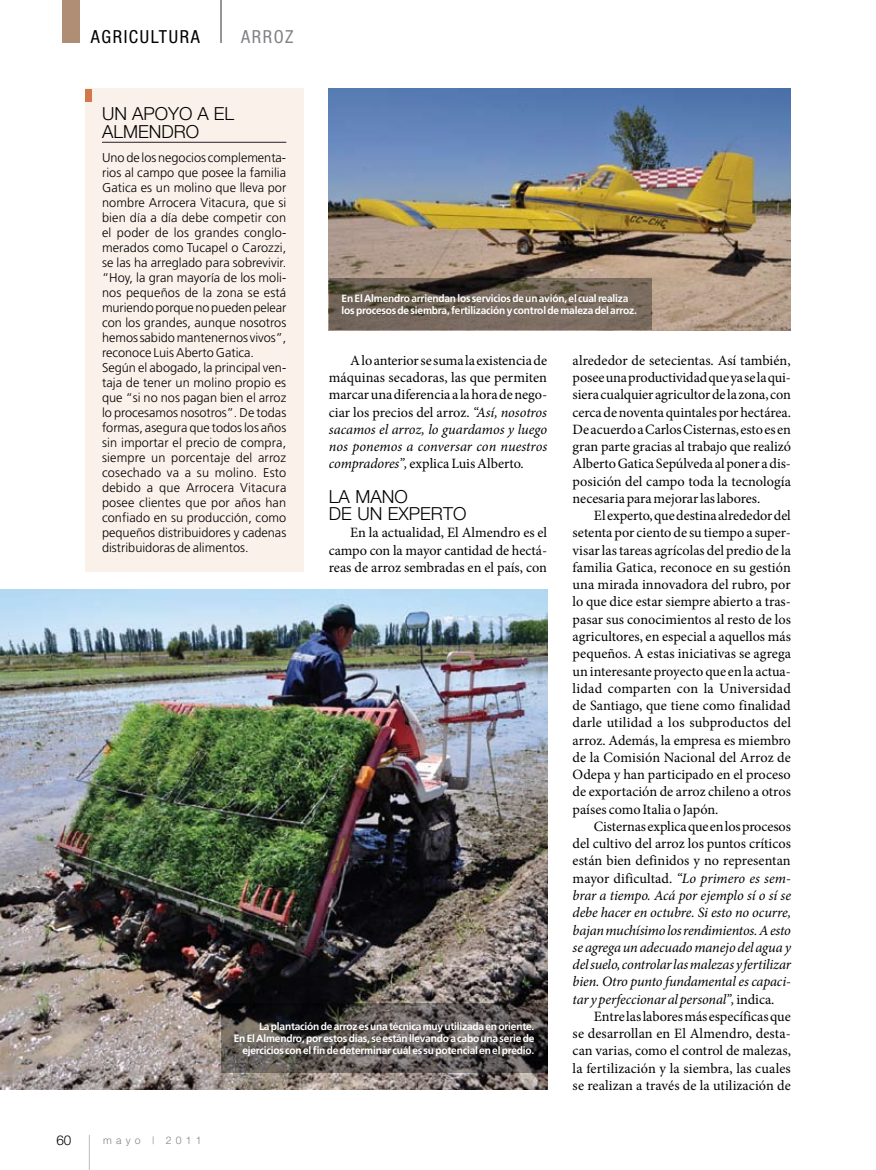
<style>
.page{position:relative;width:876px;height:1170px;background:#fff}
.page>*{position:absolute;margin:0;border:0;box-sizing:border-box;transform-origin:0 0}
.t1{font:300 18px/17.2px "Helvetica Neue";color:#000}
.t2{font:condensed 18px "Helvetica Neue";letter-spacing:.09em;color:#000}
.t3{font:condensed 18px "Helvetica Neue";letter-spacing:.09em;color:#808285}
.t4{font:14.25px/17.2px "Minion Pro";color:#000;text-align:justify}
.t5{font:italic 14.25px/17.2px "Minion Pro";letter-spacing:-.01em;color:#000;text-align:justify}
.t6{font:300 13.5px "Helvetica Neue";color:#000}
.t7{font:300 12.75px/15px "Frutiger";letter-spacing:.005em;color:#000}
.t8{font:700 10.5px/12px "Frutiger";letter-spacing:-.02em;color:#fff}
.t9{font:300 10.5px "Helvetica Neue";letter-spacing:.4em;color:#808285}
.s1{font-style:italic}
.s2{font-style:normal}
</style>
<div class="page">
<hr style="left:89px;top:1134px;width:1px;height:35px;background:#bcbdc0">
<div style="left:63px;top:0;width:17px;height:43px;background:#af8e75"></div>
<hr style="left:220px;top:0;width:1px;height:43px;background:#939598">
<div style="left:85px;top:88px;width:218px;height:484px;background:#faf1eb"></div>
<hr style="left:102px;top:142px;width:184px;height:1px;background:#291e2d">
<div style="left:85px;top:88px;width:6px;height:13px;background:#d1794c"></div>
<img style="left:329px;top:89px;width:462px;height:241px">
<img style="left:0;top:589px;width:547px;height:500px">
<svg style="left:329px;top:278px;width:322px;height:52px;background:#6b5e52"></svg>
<svg style="left:221px;top:1003px;width:326px;height:69px;background:#504b48"></svg>
<p class="t2" style="left:91px;top:26px;width:110px">AGRICULTURA</p>
<p class="t3" style="left:241px;top:26px;width:54px">ARROZ</p>
<p class="t1" style="left:102px;top:104px;width:43px">UN APO</p>
<p class="t1" style="left:168px;top:104px;width:61px">YO A EL</p>
<p class="t1" style="left:102px;top:122px;width:25px">ALMEND</p>
<p class="t1" style="left:174px;top:122px;width:24px">RO</p>
<p class="t7" style="left:102px;top:150px;width:186px">Uno de los negocios complementa&shy;rios al campo que posee la familia<br>Gatica es un molino que lleva por nombre Arrocera Vitacura, que si bien día a día debe competir con el poder de los grandes conglo&shy;merados como Tucapel o Carozzi, se las ha arreglado para sobrevivir. “Hoy, la gran mayoría de los moli&shy;nos pequeños de la zona se está muriendo porque no pueden pelear con los grandes, aunque nosotros hemos sabido mantenernos vivos”, reconoce Luis Aberto Gatica.<br>Según el abogado, la principal ven&shy;taja de tener un molino propio es que “si no nos pagan bien el arroz lo procesamos nosotros”. De todas formas, asegura que todos los años sin importar el precio de compra, siempre un porcentaje del arroz cosechado va a su molino. Esto debido a que Arrocera Vitacura posee clientes que por años han confiado en su producción, como pequeños distribuidores y cadenas distribuidoras de alimentos.</p>
<p class="t8" style="left:342px;top:292px;width:297px">En El Almendro arriendan los servicios de un avión, el cual realiza los procesos de siembra, fertilización y control de maleza del arroz.</p>
<p class="t4" style="left:329px;top:351px;width:220px;text-indent:21px">A lo anterior se suma la existencia de máquinas secadoras, las que permiten marcar una diferencia a la hora de nego&shy;ciar los precios del arroz. <span class="s1">“Así, nosotros sacamos el arroz, lo guardamos y luego nos ponemos a conversar con nuestros compradores”,</span> explica Luis Alberto.</p>
<p class="t1" style="left:329px;top:487px;width:139px">LA MANO<br>DE UN EXPERTO</p>
<p class="t4" style="left:329px;top:524px;width:220px;text-indent:21px">En la actualidad, El Almendro es el campo con la mayor cantidad de hectá&shy;reas de arroz sembradas en el país, con</p>
<p class="t4" style="left:573px;top:351px;width:220px">alrededor de setecientas. Así también, posee una productividad que ya se la qui&shy;siera cualquier agricultor de la zona, con cerca de noventa quintales por hectárea.<br>De acuerdo a Carlos Cisternas, esto es en gran parte gracias al trabajo que realizó Alberto Gatica Sepúlveda al poner a dis&shy;posición del campo toda la tecnología necesaria para mejorar las labores.</p>
<p class="t4" style="left:573px;top:507px;width:220px;text-indent:21px">El experto, que destina alrededor del setenta por ciento de su tiempo a super&shy;visar las tareas agrícolas del predio de la familia Gatica, reconoce en su gestión una mirada innovadora del rubro, por lo que dice estar siempre abierto a tras&shy;pasar sus conocimientos al resto de los agricultores, en especial a aquellos más pequeños. A estas iniciativas se agrega un interesante proyecto que en la actua&shy;lidad comparten con la Universidad de Santiago, que tiene como finalidad darle utilidad a los subproductos del arroz. Además, la empresa es miembro de la Comisión Nacional del Arroz de Odepa y han participado en el proceso de exportación de arroz chileno a otros países como Italia o Japón.</p>
<p class="t5" style="left:573px;top:817px;width:220px;text-indent:21px"><span class="s2">Cisternas explica que en los procesos del cultivo del arroz los puntos críticos están bien definidos y no representan mayor dificultad.</span> “Lo primero es sem&shy;brar a tiempo. Acá por ejemplo sí o sí se debe hacer en octubre. Si esto no ocurre, bajan muchísimo los rendimientos. A esto se agrega un adecuado manejo del agua y del suelo, controlar las malezas y fertilizar bien. Otro punto fundamental es capaci&shy;tar y perfeccionar al personal”, <span class="s2">indica.</span></p>
<p class="t4" style="left:573px;top:1007px;width:220px;text-indent:21px">Entre las labores más específicas que se desarrollan en El Almendro, desta&shy;can varias, como el control de malezas, la fertilización y la siembra, las cuales se realizan a través de la utilización de</p>
<p class="t8" style="left:234px;top:1020px;width:302px;text-align:right">La plantación de arroz es una técnica muy utilizada en oriente.<br>En El Almendro, por estos días, se están llevando a cabo una serie de ejercicios con el fin de determinar cuál es su potencial en el predio.</p>
<p class="t6" style="left:56px;top:1131px;width:17px">60</p>
<p class="t9" style="left:103px;top:1133px;width:100px">MAYO | 2011</p>
</div>
